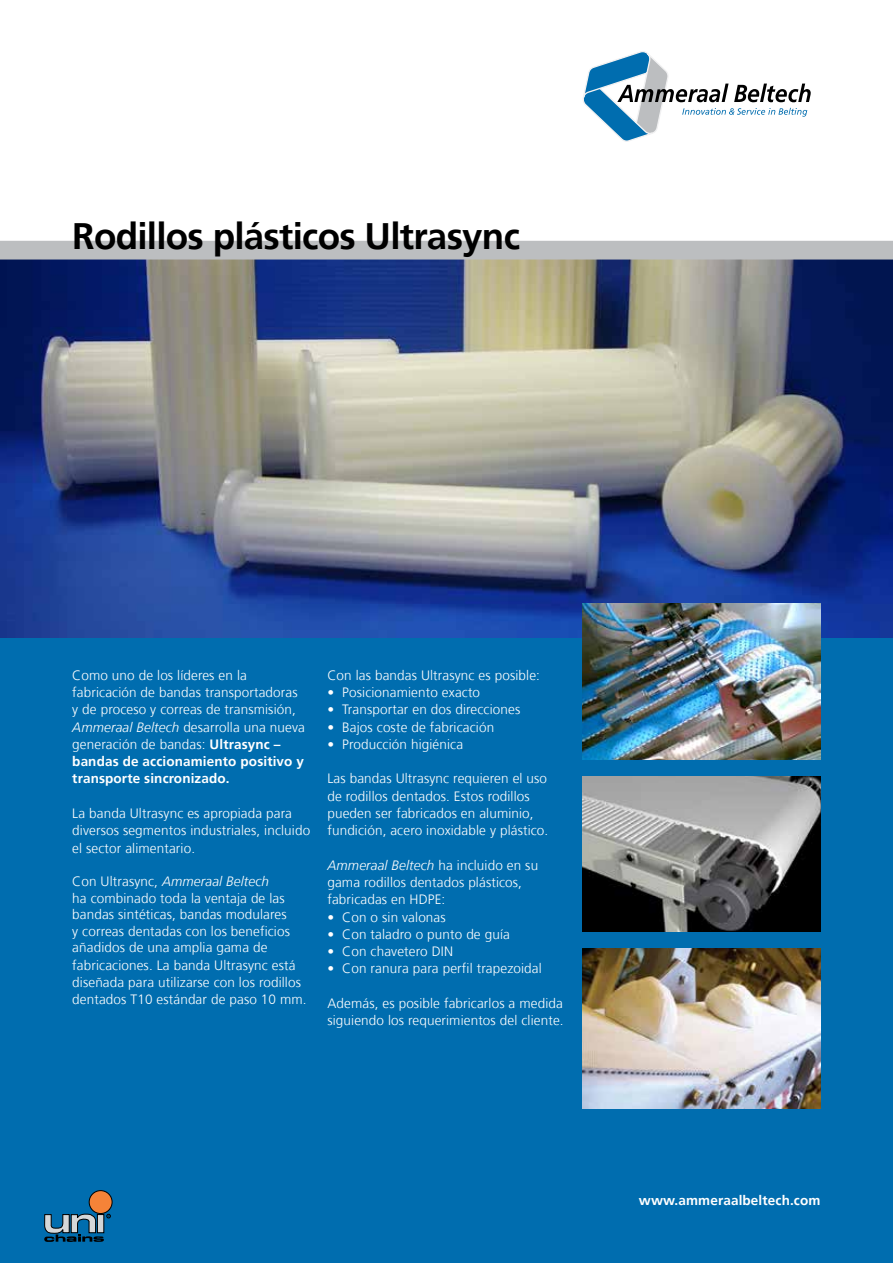
<style>
.page{position:relative;width:893px;height:1263px;background:#fff}
.page>*{position:absolute;margin:0;border:0;box-sizing:border-box;transform-origin:0 0}
.t1{font:700 36.75px "Frutiger";letter-spacing:-.02em;color:#000}
.t2{font:300 13.5px/17.2px "Frutiger";letter-spacing:.01em;color:#fff}
.t3{font:700 13.5px "Frutiger";letter-spacing:.01em;color:#fff}
.s1{font-style:italic}
.s2{font-weight:700}
</style>
<div class="page">
<img style="left:0;top:260px;width:893px;height:378px">
<div style="left:0;top:638px;width:893px;height:625px;background:#006daf"></div>
<div style="left:0;top:241px;width:893px;height:19px;background:#bcbec0"></div>
<svg style="left:583px;top:51px;width:228px;height:91px"></svg>
<img style="left:583px;top:949px;width:238px;height:159px">
<img style="left:583px;top:776px;width:238px;height:156px">
<img style="left:583px;top:604px;width:238px;height:155px">
<div style="left:89px;top:1190px;width:23px;height:23px;background:#f58338;border-radius:50%"></div>
<div style="left:89px;top:1190px;width:23px;height:24px;border:1px solid #000;border-radius:50%"></div>
<svg style="left:44px;top:1213px;width:67px;height:29px"></svg>
<div style="left:97px;top:1214px;width:7px;height:19px;background:#d3d5d6"></div>
<div style="left:97px;top:1214px;width:7px;height:19px;border:1px solid #000"></div>
<h1 class="t1" style="left:72px;top:215px;width:449px">Rodillos plásticos Ultrasync</h1>
<p class="t2" style="left:72px;top:667px;width:234px">Como uno de los líderes en la fabricación de bandas transportadoras y de proceso y correas de transmisión, <span class="s1">Ammeraal Beltech</span> desarrolla una nueva generación de bandas: <span class="s2">Ultrasync – bandas de accionamiento positivo y transporte sincronizado.</span></p>
<p class="t2" style="left:72px;top:805px;width:239px">La banda Ultrasync es apropiada para diversos segmentos industriales, incluido el sector alimentario.</p>
<p class="t2" style="left:72px;top:873px;width:236px;line-height:16.8px">Con Ultrasync, <span class="s1">Ammeraal Beltech<br></span>ha combinado toda la ventaja de las bandas sintéticas, bandas modulares<br>y correas dentadas con los beneficios añadidos de una amplia gama de fabricaciones. La banda Ultrasync está diseñada para utilizarse con los rodillos dentados T10 estándar de paso 10 mm.</p>
<p class="t2" style="left:327px;top:667px;width:214px">Con las bandas Ultrasync es posible:</p>
<p class="t2" style="left:327px;top:684px;width:154px">• Posicionamiento exacto</p>
<p class="t2" style="left:327px;top:701px;width:194px">• Transportar en dos direcciones</p>
<p class="t2" style="left:327px;top:719px;width:168px">• Bajos coste de fabricación</p>
<p class="t2" style="left:327px;top:736px;width:137px">• Producción higiénica</p>
<p class="t2" style="left:327px;top:770px;width:222px">Las bandas Ultrasync requieren el uso de rodillos dentados. Estos rodillos pueden ser fabricados en aluminio, fundición, acero inoxidable y plástico.</p>
<p class="t2" style="left:327px;top:857px;width:212px"><span class="s1">Ammeraal Beltech</span> ha incluido en su gama rodillos dentados plásticos, fabricadas en HDPE:</p>
<p class="t2" style="left:327px;top:908px;width:120px">• Con o sin valonas</p>
<p class="t2" style="left:327px;top:926px;width:184px">• Con taladro o punto de guía</p>
<p class="t2" style="left:327px;top:943px;width:127px">• Con chavetero DIN</p>
<p class="t2" style="left:327px;top:960px;width:216px">• Con ranura para perfil trapezoidal</p>
<p class="t2" style="left:327px;top:995px;width:238px">Además, es posible fabricarlos a medida siguiendo los requerimientos del cliente.</p>
<p class="t3" style="left:639px;top:1192px;width:183px">www.ammeraalbeltech.com</p>
</div>
